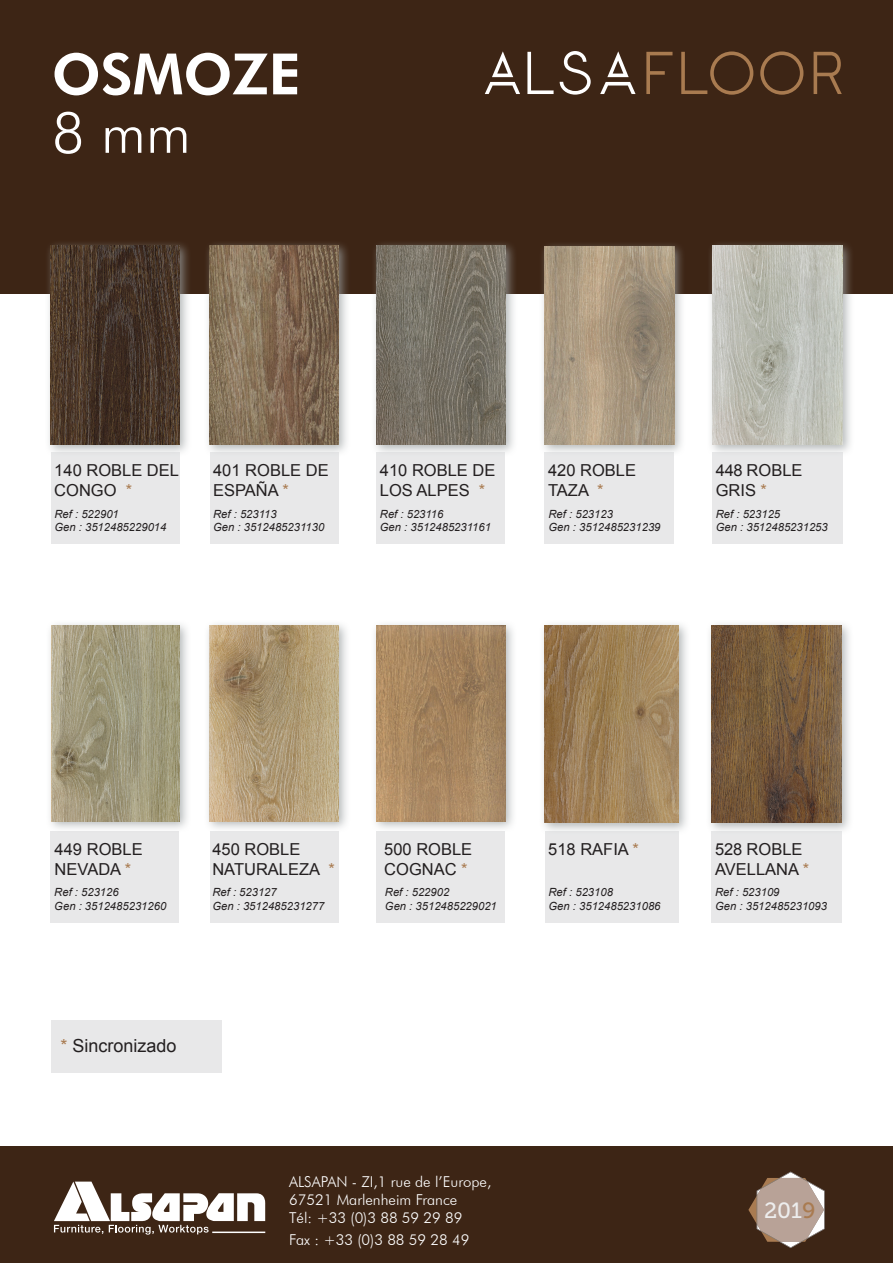
<style>
.page{position:relative;width:893px;height:1263px;background:#fff}
.page>*{position:absolute;margin:0;border:0;box-sizing:border-box;transform-origin:0 0}
.t1{font:800 57px "Futura BT";color:#fff}
.t2{font:300 57px "Futura BT";color:#fff}
.t3{font:21.9px "Museo Slab 500";color:#ededed}
.t4{font:18px "Arial";color:#231f20}
.t5{font:16.5px/19.8px "Arial";color:#231f20}
.t6{font:300 15px "Futura BT";color:#fff}
.t7{font:italic 11.25px "Arial";color:#231f20}
.s1{color:#a97b50}
.s2{color:#a97b51}
</style>
<div class="page">
<div style="left:51px;top:831px;width:128px;height:91px;background:#e8e8e9"></div>
<div style="left:0;top:0;width:893px;height:293px;background:#3d2515"></div>
<svg style="left:760px;top:51px;width:43px;height:44px"></svg>
<svg style="left:681px;top:51px;width:72px;height:44px"></svg>
<svg style="left:527px;top:52px;width:27px;height:42px"></svg>
<svg style="left:560px;top:51px;width:31px;height:44px"></svg>
<svg style="left:646px;top:52px;width:26px;height:42px"></svg>
<svg style="left:814px;top:52px;width:28px;height:42px"></svg>
<svg style="left:485px;top:51px;width:35px;height:43px"></svg>
<svg style="left:600px;top:51px;width:35px;height:43px"></svg>
<div style="left:45px;top:240px;width:147px;height:217px;background:#9ca1a2;opacity:.75"></div>
<img style="left:51px;top:246px;width:129px;height:198px">
<div style="left:706px;top:240px;width:149px;height:217px;background:#9ca1a2;opacity:.75"></div>
<img style="left:712px;top:246px;width:131px;height:198px">
<div style="left:204px;top:240px;width:147px;height:217px;background:#9ca1a2;opacity:.75"></div>
<img style="left:210px;top:246px;width:129px;height:198px">
<div style="left:45px;top:620px;width:147px;height:213px;background:#9ca1a2;opacity:.75"></div>
<img style="left:51px;top:626px;width:128px;height:195px">
<div style="left:371px;top:240px;width:146px;height:217px;background:#9ca1a2;opacity:.75"></div>
<img style="left:377px;top:246px;width:128px;height:198px">
<div style="left:204px;top:620px;width:147px;height:213px;background:#9ca1a2;opacity:.75"></div>
<img style="left:210px;top:626px;width:129px;height:195px">
<div style="left:539px;top:241px;width:147px;height:215px;background:#9ca1a2;opacity:.75"></div>
<img style="left:545px;top:247px;width:129px;height:197px">
<div style="left:51px;top:452px;width:129px;height:91px;background:#e8e8e9"></div>
<div style="left:712px;top:452px;width:131px;height:91px;background:#e8e8e9"></div>
<div style="left:210px;top:452px;width:129px;height:91px;background:#e8e8e9"></div>
<div style="left:377px;top:452px;width:128px;height:91px;background:#e8e8e9"></div>
<div style="left:210px;top:831px;width:129px;height:91px;background:#e8e8e9"></div>
<div style="left:545px;top:452px;width:129px;height:91px;background:#e8e8e9"></div>
<div style="left:51px;top:1020px;width:171px;height:53px;background:#e8e8e9"></div>
<div style="left:0;top:1146px;width:893px;height:117px;background:#3d2515"></div>
<svg style="left:54px;top:1181px;width:212px;height:53px"></svg>
<svg style="left:748px;top:1171px;width:77px;height:77px"></svg>
<div style="left:371px;top:620px;width:146px;height:213px;background:#9ca1a2;opacity:.75"></div>
<img style="left:377px;top:626px;width:128px;height:195px">
<div style="left:377px;top:831px;width:128px;height:91px;background:#e8e8e9"></div>
<div style="left:706px;top:620px;width:148px;height:215px;background:#9ca1a2;opacity:.75"></div>
<img style="left:712px;top:626px;width:130px;height:196px">
<div style="left:712px;top:831px;width:130px;height:91px;background:#e8e8e9"></div>
<div style="left:539px;top:620px;width:152px;height:215px;background:#9ca1a2;opacity:.75"></div>
<img style="left:545px;top:626px;width:134px;height:196px">
<div style="left:545px;top:831px;width:134px;height:91px;background:#e8e8e9"></div>
<p class="t1" style="left:52px;top:39px;width:251px">OSMOZE</p>
<p class="t2" style="left:52px;top:98px;width:141px">8 mm</p>
<p class="t5" style="left:54px;top:461px;width:126px">140 ROBLE DEL<br>CONGO <span class="s1">*</span></p>
<p class="t5" style="left:716px;top:461px;width:88px">448 ROBLE</p>
<p class="t5" style="left:213px;top:461px;width:117px">401 ROBLE DE<br>ESPAÑA <span class="s1">*</span></p>
<p class="t5" style="left:380px;top:461px;width:117px">410 ROBLE DE<br>LOS ALPES <span class="s1">*</span></p>
<p class="t5" style="left:548px;top:461px;width:90px">420 ROBLE</p>
<p class="t5" style="left:548px;top:481px;width:57px">TAZA <span class="s1">*</span></p>
<p class="t5" style="left:716px;top:481px;width:53px">GRIS <span class="s1">*</span></p>
<p class="t7" style="left:54px;top:506px;width:66px">Ref : 522901</p>
<p class="t7" style="left:54px;top:520px;width:113px">Gen : 3512485229014</p>
<p class="t7" style="left:213px;top:506px;width:65px">Ref : 523113</p>
<p class="t7" style="left:213px;top:520px;width:113px">Gen : 3512485231130</p>
<p class="t7" style="left:380px;top:506px;width:65px">Ref : 523116</p>
<p class="t7" style="left:380px;top:520px;width:113px">Gen : 3512485231161</p>
<p class="t7" style="left:548px;top:506px;width:66px">Ref : 523123</p>
<p class="t7" style="left:548px;top:520px;width:113px">Gen : 3512485231239</p>
<p class="t7" style="left:716px;top:506px;width:66px">Ref : 523125</p>
<p class="t7" style="left:716px;top:520px;width:113px">Gen : 3512485231253</p>
<p class="t5" style="left:55px;top:839px;width:90px">449 ROBLE</p>
<p class="t5" style="left:55px;top:859px;width:78px">NEVADA <span class="s1">*</span></p>
<p class="t7" style="left:54px;top:885px;width:66px">Ref : 523126</p>
<p class="t7" style="left:54px;top:898px;width:113px">Gen : 3512485231260</p>
<p class="t5" style="left:212px;top:839px;width:90px">450 ROBLE</p>
<p class="t5" style="left:212px;top:859px;width:124px">NATURALEZA <span class="s1">*</span></p>
<p class="t7" style="left:212px;top:885px;width:66px">Ref : 523127</p>
<p class="t7" style="left:212px;top:898px;width:113px">Gen : 3512485231277</p>
<p class="t5" style="left:384px;top:839px;width:90px">500 ROBLE<br>COGNAC <span class="s1">*</span></p>
<p class="t5" style="left:715px;top:839px;width:96px">528 ROBLE<br>AVELLANA <span class="s1">*</span></p>
<p class="t5" style="left:548px;top:839px;width:92px">518 RAFIA <span class="s1">*</span></p>
<p class="t7" style="left:385px;top:885px;width:66px">Ref : 522902</p>
<p class="t7" style="left:385px;top:898px;width:113px">Gen : 3512485229021</p>
<p class="t7" style="left:548px;top:885px;width:66px">Ref : 523108</p>
<p class="t7" style="left:548px;top:898px;width:113px">Gen : 3512485231086</p>
<p class="t7" style="left:715px;top:885px;width:66px">Ref : 523109</p>
<p class="t7" style="left:715px;top:898px;width:113px">Gen : 3512485231093</p>
<p class="t4" style="left:60px;top:1034px;width:118px"><span class="s2">*</span> Sincronizado</p>
<p class="t6" style="left:289px;top:1173px;width:204px">ALSAPAN - ZI,1 rue de l’Europe,</p>
<p class="t6" style="left:289px;top:1191px;width:170px">67521 Marlenheim France</p>
<p class="t6" style="left:289px;top:1209px;width:175px">Tél: +33 (0)3 88 59 29 89</p>
<p class="t6" style="left:289px;top:1230px;width:182px">Fax : +33 (0)3 88 59 28 49</p>
<h2 class="t3" style="left:764px;top:1198px;width:53px">201<span class="s2">9</span></h2>
</div>
